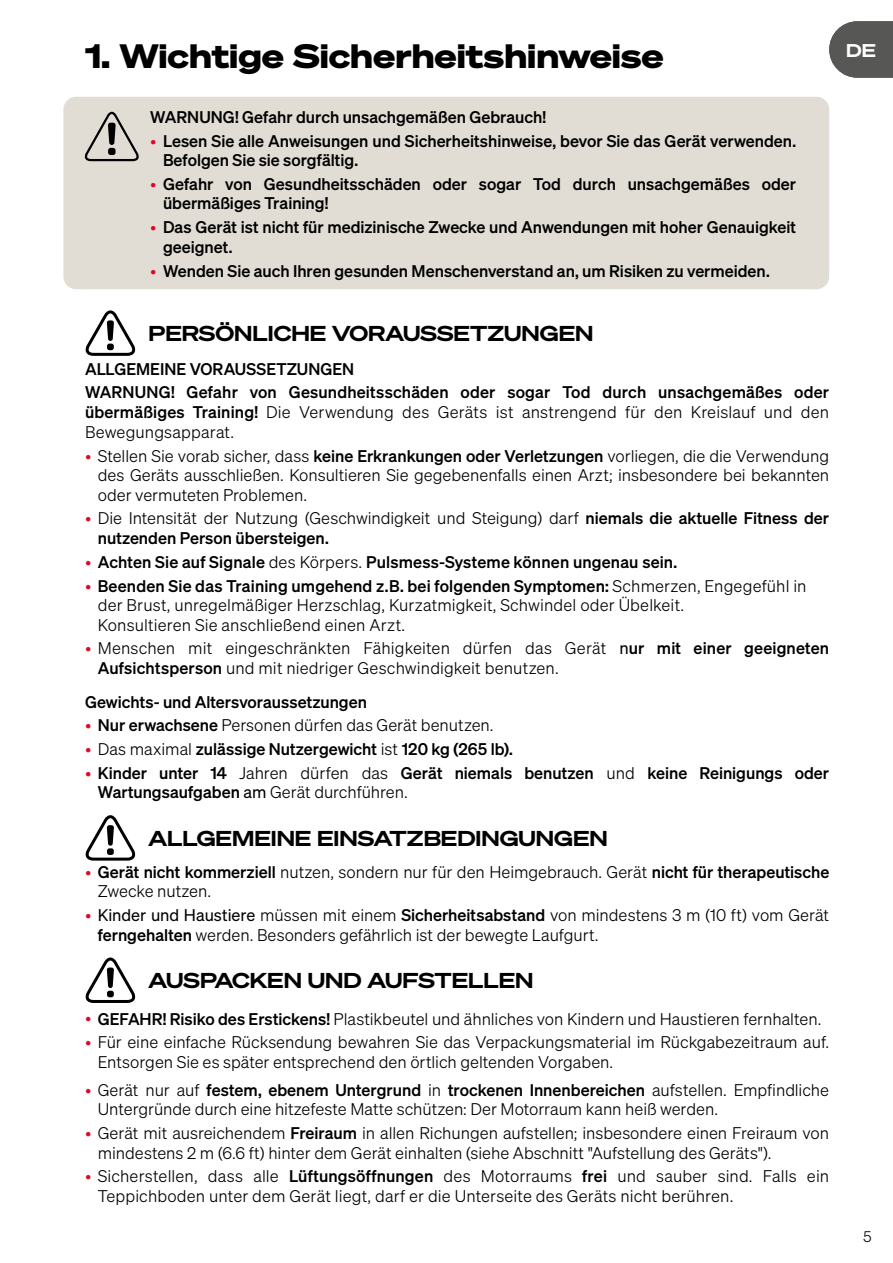
<style>
.page{position:relative;width:893px;height:1263px;background:#fff}
.page>*{position:absolute;margin:0;border:0;box-sizing:border-box;transform-origin:0 0}
.t1{font:700 33px "Sohne Breit";color:#000}
.t2{font:21px "Sohne Breit Dreiviertelfett";color:#000}
.t3{font:19.5px "Sohne Breit Dreiviertelfett";color:#fff}
.t4{font:18px "Sohne Breit Dreiviertelfett";color:#fff}
.t5{font:16.5px/19.5px "Sohne Leicht";color:#000}
.t6{font:16.5px/19.5px "Sohne Kraftig";color:#000}
.t7{font:15px "Sohne Leicht";color:#000}
.s1{font-family:"Sohne Leicht";color:#e40523}
.s2{font-family:"Sohne Kraftig"}
.s3{color:#e40523}
.s4{font-family:"Sohne Leicht"}
.s5{font-family:"Sohne Buch"}
</style>
<div class="page">
<svg style="left:829px;top:21px;width:64px;height:57px;background:#676766"></svg>
<svg style="left:85px;top:310px;width:51px;height:46px"></svg>
<svg style="left:85px;top:815px;width:51px;height:46px"></svg>
<svg style="left:85px;top:957px;width:51px;height:46px"></svg>
<div style="left:63px;top:97px;width:766px;height:192px;background:#e1ddd5;border-radius:13px"></div>
<svg style="left:84px;top:111px;width:55px;height:51px"></svg>
<h1 class="t1" style="left:85px;top:35px;width:580px">1. Wichtige Sicherheitshinweise</h1>
<p class="t6" style="left:150px;top:107px;width:397px">WARNUNG! Gefahr durch unsachgemäßen Gebrauch!</p>
<p class="t6" style="left:163px;top:131px;width:635px;text-indent:-13px"><span class="s1">•</span> Lesen Sie alle Anweisungen und Sicherheitshinweise, bevor Sie das Gerät verwenden.<br>Befolgen Sie sie sorgfältig.</p>
<p class="t6" style="left:163px;top:174px;width:635px;text-indent:-13px"><span class="s1">•</span> Gefahr von Gesundheitsschäden oder sogar Tod durch unsachgemäßes oder übermäßiges Training!</p>
<p class="t6" style="left:163px;top:217px;width:635px;text-indent:-13px"><span class="s1">•</span> Das Gerät ist nicht für medizinische Zwecke und Anwendungen mit hoher Genauigkeit geeignet.</p>
<p class="t6" style="left:150px;top:260px;width:621px"><span class="s1">•</span> Wenden Sie auch Ihren gesunden Menschenverstand an, um Risiken zu vermeiden.</p>
<p class="t2" style="left:148px;top:320px;width:446px">PERSÖNLICHE VORAUSSETZUNGEN</p>
<p class="t6" style="left:85px;top:356px;width:746px;line-height:23.7px">ALLGEMEINE VORAUSSETZUNGEN<br>WARNUNG! Gefahr von Gesundheitsschäden oder sogar Tod durch unsachgemäßes oder</p>
<p class="t5" style="left:85px;top:402px;width:746px"><span class="s2">übermäßiges Training!</span> Die Verwendung des Geräts ist anstrengend für den Kreislauf und den<br>Bewegungsapparat.</p>
<p class="t5" style="left:98px;top:446px;width:733px;text-align:justify;text-indent:-13px"><span class="s3">•</span> Stellen Sie vorab sicher, dass <span class="s2">keine Erkrankungen oder Verletzungen</span> vorliegen, die die Verwendung des Geräts ausschließen. Konsultieren Sie gegebenenfalls einen Arzt; insbesondere bei bekannten oder vermuteten Problemen.</p>
<p class="t5" style="left:85px;top:509px;width:746px"><span class="s3">•</span> Die Intensität der Nutzung (Geschwindigkeit und Steigung) darf <span class="s2">niemals die aktuelle Fitness der</span></p>
<p class="t6" style="left:98px;top:528px;width:232px">nutzenden Person übersteigen.</p>
<p class="t6" style="left:85px;top:552px;width:594px"><span class="s1">•</span> Achten Sie auf Signale <span class="s4">des Körpers.</span> Pulsmess-Systeme können ungenau sein.</p>
<p class="t6" style="left:85px;top:575px;width:723px"><span class="s1">•</span> Beenden Sie das Training umgehend z.B. bei folgenden Symptomen: <span class="s4">Schmerzen, Engegefühl in</span></p>
<p class="t5" style="left:98px;top:595px;width:588px">der Brust, unregelmäßiger Herzschlag, Kurzatmigkeit, Schwindel oder Übelkeit.<br>Konsultieren Sie anschließend einen Arzt.</p>
<p class="t5" style="left:98px;top:638px;width:733px;text-indent:-13px"><span class="s3">•</span> Menschen mit eingeschränkten Fähigkeiten dürfen das Gerät <span class="s5">n</span><span class="s2">ur mit einer geeigneten<br>Aufsichtsperson</span> und mit niedriger Geschwindigkeit benutzen.</p>
<p class="t6" style="left:85px;top:691px;width:283px">Gewichts- und Altersvoraussetzungen</p>
<p class="t5" style="left:85px;top:715px;width:410px"><span class="s3">•</span> <span class="s2">Nur erwachsene</span> Personen dürfen das Gerät benutzen.</p>
<p class="t6" style="left:85px;top:739px;width:429px"><span class="s1">•</span> <span class="s4">Das maximal</span> zulässige Nutzergewicht <span class="s4">ist</span> 120 kg (265 lb).</p>
<p class="t6" style="left:85px;top:763px;width:746px"><span class="s1">•</span> Kinder unter 14 <span class="s4">Jahren dürfen das</span> Gerät niemals benutzen <span class="s4">und</span> keine Reinigungs oder</p>
<p class="t5" style="left:98px;top:782px;width:311px"><span class="s2">Wartungsaufgaben</span> <span class="s5">am</span> Gerät durchführen.</p>
<p class="t2" style="left:148px;top:825px;width:461px">ALLGEMEINE EINSATZBEDINGUNGEN</p>
<p class="t6" style="left:85px;top:862px;width:746px"><span class="s1">•</span> Gerät nicht kommerziell <span class="s4">nutzen, sondern nur für den Heimgebrauch. Gerät</span> nicht für therapeutische</p>
<p class="t5" style="left:98px;top:881px;width:115px">Zwecke nutzen.</p>
<p class="t5" style="left:98px;top:905px;width:733px;text-indent:-13px"><span class="s3">•</span> <span class="s5">Kinder und Haustiere</span> müssen mit einem <span class="s2">Sicherheitsabstand</span> von mindestens 3 m (10 ft) vom Gerät <span class="s2">ferngehalten</span> werden. Besonders gefährlich ist der bewegte Laufgurt.</p>
<p class="t2" style="left:148px;top:967px;width:387px">AUSPACKEN UND AUFSTELLEN</p>
<p class="t5" style="left:85px;top:1009px;width:738px"><span class="s3">•</span> <span class="s2">GEFAHR! Risiko des Erstickens!</span> Plastikbeutel und ähnliches von Kindern und Haustieren fernhalten.</p>
<p class="t5" style="left:98px;top:1032px;width:733px;text-indent:-13px"><span class="s3">•</span> Für eine einfache Rücksendung bewahren Sie das Verpackungsmaterial im Rückgabezeitraum auf.<br>Entsorgen Sie es später entsprechend den örtlich geltenden Vorgaben.</p>
<p class="t6" style="left:85px;top:1080px;width:746px"><span class="s1">•</span> <span class="s4">Gerät nur auf</span> festem, ebenem Untergrund <span class="s4">in</span> trockenen Innenbereichen <span class="s4">aufstellen. Empfindliche</span></p>
<p class="t5" style="left:98px;top:1099px;width:622px">Untergründe durch eine hitzefeste Matte schützen: Der Motorraum kann heiß werden.</p>
<p class="t5" style="left:98px;top:1123px;width:733px;text-indent:-13px"><span class="s3">•</span> Gerät mit ausreichendem <span class="s2">Freiraum</span> in allen Richungen aufstellen; insbesondere einen Freiraum von mindestens 2 m (6.6 ft) hinter dem Gerät einhalten (siehe Abschnitt "Aufstellung des Geräts").</p>
<p class="t5" style="left:98px;top:1166px;width:733px;text-indent:-13px"><span class="s3">•</span> Sicherstellen, dass alle <span class="s2">Lüftungsöffnungen</span> des Motorraums <span class="s2">frei</span> und sauber sind. Falls ein<br>Teppichboden unter dem Gerät liegt, darf er die Unterseite des Geräts nicht berühren.</p>
<p class="t3" style="left:849px;top:38px;width:33px">DE</p>
<p class="t4" style="left:846px;top:39px;width:31px">DE</p>
<p class="t7" style="left:863px;top:1228px;width:10px">5</p>
</div>
